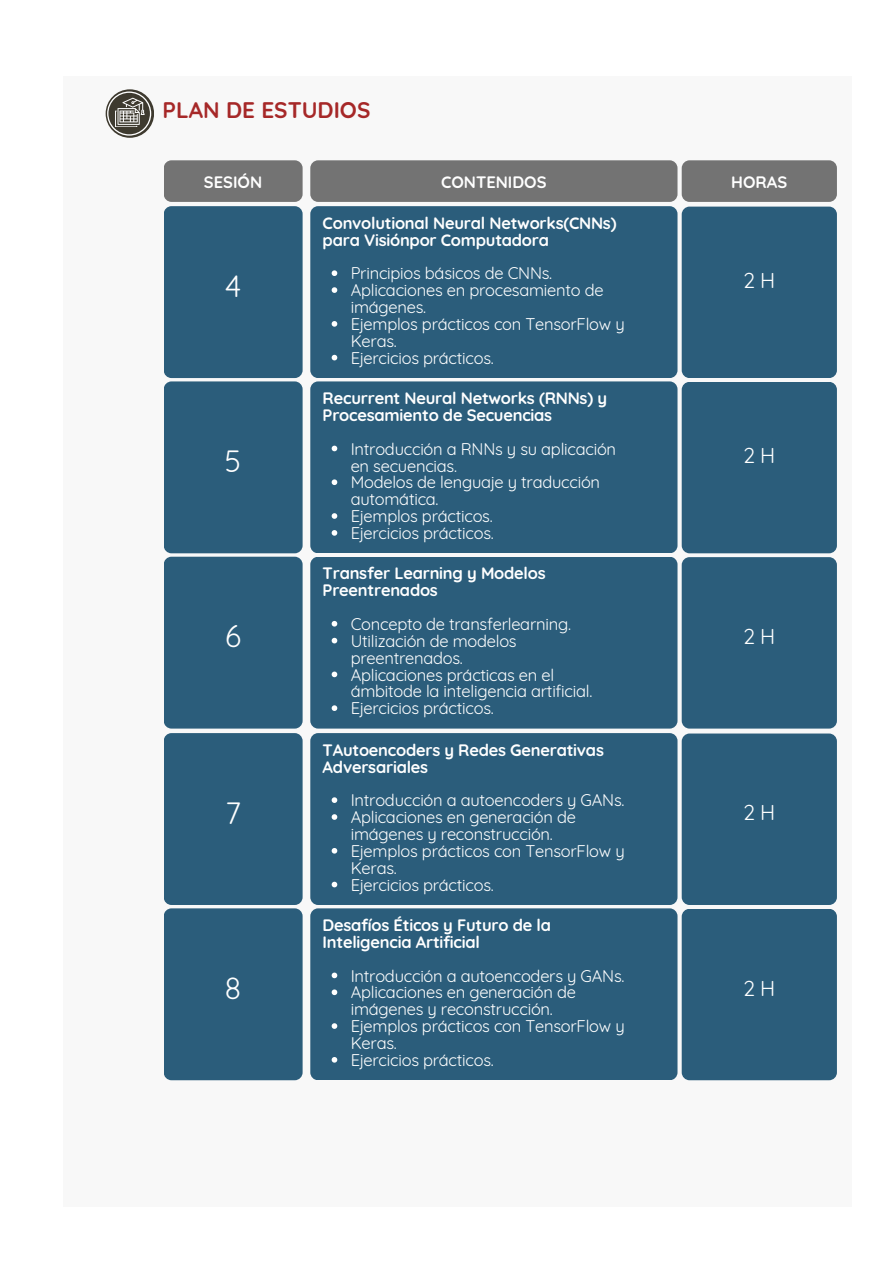
<style>
.page{position:relative;width:893px;height:1264px;background:#fff}
.page>*{position:absolute;margin:0;border:0;box-sizing:border-box;transform-origin:0 0}
.t1{font:30px "Quicksand";color:#fff}
.t2{font:700 22.5px "Quicksand";color:#a62828}
.t3{font:21px "Quicksand";letter-spacing:.245em;color:#fff}
.t4{font:16.5px/16.8px "Quicksand";letter-spacing:-.015em;color:#fff}
.t5{font:700 16.5px/16.8px "Quicksand";letter-spacing:-.015em;color:#fff}
</style>
<div class="page">
<div style="left:63px;top:76px;width:788px;height:1131px;background:#f8f8f8"></div>
<svg style="left:106px;top:89px;width:48px;height:49px"></svg>
<svg style="left:107px;top:91px;width:44px;height:45px"></svg>
<div style="left:164px;top:160px;width:138px;height:42px;background:#737373;border-radius:8px"></div>
<div style="left:310px;top:160px;width:367px;height:42px;background:#737373;border-radius:8px"></div>
<div style="left:681px;top:160px;width:155px;height:42px;background:#737373;border-radius:8px"></div>
<div style="left:164px;top:206px;width:138px;height:172px;background:#2b5d7b;border-radius:8px"></div>
<div style="left:310px;top:206px;width:367px;height:172px;background:#2b5d7b;border-radius:8px"></div>
<svg style="left:331px;top:270px;width:6px;height:6px"></svg>
<svg style="left:331px;top:287px;width:6px;height:6px"></svg>
<svg style="left:331px;top:321px;width:6px;height:6px"></svg>
<svg style="left:331px;top:355px;width:6px;height:5px"></svg>
<div style="left:681px;top:206px;width:155px;height:172px;background:#2b5d7b;border-radius:8px"></div>
<div style="left:164px;top:381px;width:138px;height:172px;background:#2b5d7b;border-radius:8px"></div>
<div style="left:310px;top:381px;width:367px;height:172px;background:#2b5d7b;border-radius:8px"></div>
<svg style="left:331px;top:445px;width:6px;height:6px"></svg>
<svg style="left:331px;top:479px;width:6px;height:6px"></svg>
<svg style="left:331px;top:513px;width:6px;height:6px"></svg>
<svg style="left:331px;top:530px;width:6px;height:5px"></svg>
<div style="left:681px;top:382px;width:155px;height:171px;background:#2b5d7b;border-radius:8px"></div>
<div style="left:164px;top:556px;width:138px;height:172px;background:#2b5d7b;border-radius:8px"></div>
<div style="left:310px;top:556px;width:367px;height:172px;background:#2b5d7b;border-radius:8px"></div>
<svg style="left:331px;top:621px;width:6px;height:5px"></svg>
<svg style="left:331px;top:638px;width:6px;height:5px"></svg>
<svg style="left:331px;top:671px;width:6px;height:6px"></svg>
<svg style="left:331px;top:705px;width:6px;height:6px"></svg>
<div style="left:681px;top:557px;width:155px;height:171px;background:#2b5d7b;border-radius:8px"></div>
<div style="left:164px;top:733px;width:138px;height:172px;background:#2b5d7b;border-radius:8px"></div>
<div style="left:310px;top:733px;width:367px;height:172px;background:#2b5d7b;border-radius:8px"></div>
<svg style="left:331px;top:797px;width:6px;height:6px"></svg>
<svg style="left:331px;top:814px;width:6px;height:5px"></svg>
<svg style="left:331px;top:848px;width:6px;height:5px"></svg>
<svg style="left:331px;top:881px;width:6px;height:6px"></svg>
<div style="left:681px;top:733px;width:155px;height:172px;background:#2b5d7b;border-radius:8px"></div>
<div style="left:164px;top:908px;width:138px;height:172px;background:#2b5d7b;border-radius:8px"></div>
<div style="left:310px;top:908px;width:367px;height:172px;background:#2b5d7b;border-radius:8px"></div>
<svg style="left:331px;top:972px;width:6px;height:6px"></svg>
<svg style="left:331px;top:989px;width:6px;height:6px"></svg>
<svg style="left:331px;top:1023px;width:6px;height:5px"></svg>
<svg style="left:331px;top:1057px;width:6px;height:5px"></svg>
<div style="left:681px;top:908px;width:155px;height:172px;background:#2b5d7b;border-radius:8px"></div>
<p class="t2" style="left:163px;top:96px;width:209px">PLAN DE ESTUDIOS</p>
<h1 class="t5" style="left:204px;top:173px;width:60px">SESIÓN</h1>
<h3 class="t5" style="left:441px;top:173px;width:107px">CONTENIDOS</h3>
<p class="t5" style="left:731px;top:173px;width:58px">HORAS</p>
<p class="t1" style="left:225px;top:267px;width:18px">4</p>
<p class="t5" style="left:322px;top:214px;width:295px">Convolutional Neural Networks(CNNs) para Visiónpor Computadora</p>
<p class="t4" style="left:350px;top:265px;width:203px">Principios básicos de CNNs.</p>
<p class="t4" style="left:350px;top:282px;width:254px">Aplicaciones en procesamiento de imágenes.</p>
<h3 class="t4" style="left:350px;top:315px;width:275px">Ejemplos prácticos con TensorFlow y<br>Keras.</h3>
<h4 class="t4" style="left:350px;top:349px;width:145px">Ejercicios prácticos.</h4>
<p class="t3" style="left:743px;top:267px;width:34px">2H</p>
<p class="t1" style="left:225px;top:442px;width:18px">5</p>
<p class="t5" style="left:322px;top:389px;width:286px">Recurrent Neural Networks (RNNs) y<br>Procesamiento de Secuencias</p>
<p class="t4" style="left:350px;top:440px;width:267px">Introducción a RNNs y su aplicación en secuencias.</p>
<h4 class="t4" style="left:350px;top:474px;width:251px">Modelos de lenguaje y traducción automática.</h4>
<p class="t4" style="left:350px;top:507px;width:143px">Ejemplos prácticos.</p>
<p class="t4" style="left:350px;top:524px;width:145px">Ejercicios prácticos.</p>
<p class="t3" style="left:743px;top:442px;width:34px">2H</p>
<p class="t1" style="left:225px;top:617px;width:18px">6</p>
<h4 class="t5" style="left:322px;top:564px;width:224px">Transfer Learning y Modelos<br>Preentrenados</h4>
<p class="t4" style="left:350px;top:615px;width:222px">Concepto de transferlearning.</p>
<p class="t4" style="left:350px;top:632px;width:167px">Utilización de modelos preentrenados.</p>
<p class="t4" style="left:350px;top:666px;width:243px">Aplicaciones prácticas en el ámbitode la inteligencia artificial.</p>
<p class="t4" style="left:350px;top:699px;width:145px">Ejercicios prácticos.</p>
<h4 class="t3" style="left:743px;top:623px;width:34px">2H</h4>
<p class="t1" style="left:225px;top:793px;width:17px">7</p>
<p class="t5" style="left:322px;top:741px;width:283px">TAutoencoders y Redes Generativas<br>Adversariales</p>
<p class="t4" style="left:350px;top:791px;width:275px">Introducción a autoencoders y GANs.</p>
<p class="t4" style="left:350px;top:808px;width:227px">Aplicaciones en generación de imágenes y reconstrucción.</p>
<h4 class="t4" style="left:350px;top:842px;width:275px">Ejemplos prácticos con TensorFlow y<br>Keras.</h4>
<p class="t4" style="left:350px;top:876px;width:145px">Ejercicios prácticos.</p>
<p class="t3" style="left:743px;top:799px;width:34px">2H</p>
<p class="t1" style="left:225px;top:969px;width:18px">8</p>
<p class="t5" style="left:322px;top:916px;width:230px">Desafíos Éticos y Futuro de la<br>Inteligencia Artificial</p>
<h3 class="t4" style="left:350px;top:967px;width:275px">Introducción a autoencoders y GANs.</h3>
<h2 class="t4" style="left:350px;top:983px;width:227px">Aplicaciones en generación de imágenes y reconstrucción.</h2>
<h2 class="t4" style="left:350px;top:1017px;width:275px">Ejemplos prácticos con TensorFlow y<br>Keras.</h2>
<h2 class="t4" style="left:350px;top:1051px;width:145px">Ejercicios prácticos.</h2>
<h2 class="t3" style="left:743px;top:974px;width:34px">2H</h2>
</div>
